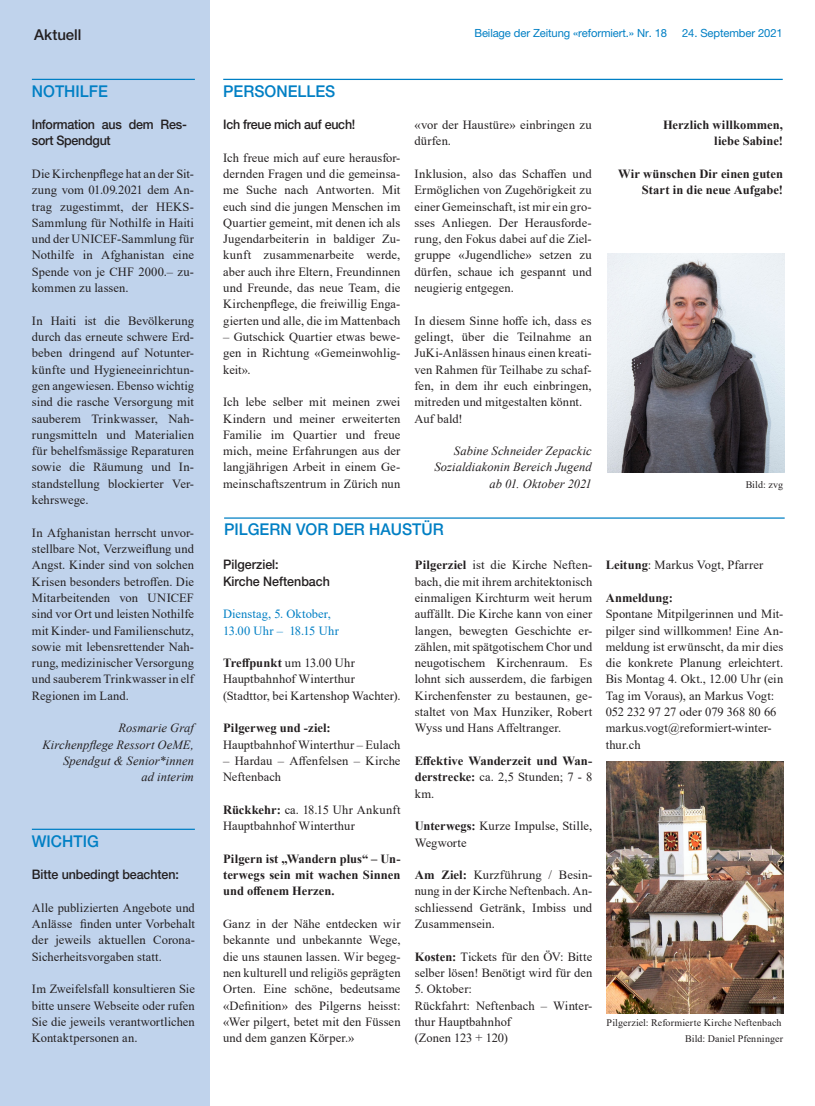
<style>
.page{position:relative;width:815px;height:1106px;background:#fff}
.page>*{position:absolute;margin:0;border:0;box-sizing:border-box;transform-origin:0 0}
.t1{font:500 16.25px "Helvetica Neue LT Pro";color:#007fc4;scale:.96 1}
.t2{font:500 15px "Helvetica Neue LT Pro";color:#231f20}
.t3{font:500 13.12px/16.2px "Helvetica Neue LT Pro";letter-spacing:-.02em;color:#231f20;scale:.95 1}
.t4{font:500 13.12px/16.2px "Helvetica Neue LT Pro";color:#231f20;scale:.95 1}
.t5{font:12.5px/16.2px "Times New Roman";letter-spacing:.005em;color:#231f20;text-align:justify}
.t6{font:700 12.5px/16.2px "Times New Roman";letter-spacing:.005em;color:#231f20;text-align:justify}
.t7{font:italic 12.5px/16.2px "Times New Roman";letter-spacing:.005em;color:#231f20;text-align:right}
.t8{font:12.5px/16.2px "Times New Roman";letter-spacing:.01em;color:#007fc4}
.t9{font:11.25px "Helvetica Neue LT Pro";letter-spacing:-.01em;color:#007fc4}
.t10{font:10px "Times New Roman";letter-spacing:.015em;color:#231f20}
.s1{font-weight:700}
.s2{font-weight:400}
</style>
<div class="page">
<div style="left:0;top:0;width:209px;height:1106px;background:#c0d3ec"></div>
<hr style="left:32px;top:79px;width:163px;height:1px;background:#007fc4">
<hr style="left:223px;top:79px;width:560px;height:1px;background:#007fc4">
<img style="left:607px;top:253px;width:177px;height:219px">
<hr style="left:32px;top:828px;width:163px;height:2px;background:#007fc4">
<hr style="left:224px;top:517px;width:561px;height:1px;background:#007fc4">
<img style="left:607px;top:761px;width:176px;height:252px">
<p class="t2" style="left:34px;top:25px;width:49px">Aktuell</p>
<p class="t9" style="left:474px;top:26px;width:194px">Beilage der Zeitung «reformiert.» Nr. 18</p>
<p class="t9" style="left:682px;top:26px;width:102px">24. September 2021</p>
<h1 class="t1" style="left:32px;top:81px;width:81px">Nothilfe</h1>
<p class="t3" style="left:32px;top:116px;width:165px">Information aus dem Res&shy;sort Spendgut</p>
<p class="t5" style="left:32px;top:165px;width:164px">Die Kirchenpflege hat an der Sit&shy;zung vom 01.09.2021 dem An&shy;trag zugestimmt, der HEKS-Sammlung für Nothilfe in Haiti und der UNICEF-Sammlung für Nothilfe in Afghanistan eine Spende von je CHF 2000.– zu&shy;kommen zu lassen.</p>
<p class="t5" style="left:32px;top:312px;width:164px">In Haiti ist die Bevölkerung durch das erneute schwere Erd&shy;beben dringend auf Notunter&shy;künfte und Hygieneeinrichtun&shy;gen angewiesen. Ebenso wichtig sind die rasche Versorgung mit sauberem Trinkwasser, Nah&shy;rungsmitteln und Materialien für behelfsmässige Reparaturen sowie die Räumung und In&shy;standstellung blockierter Ver&shy;kehrswege.</p>
<p class="t5" style="left:32px;top:524px;width:164px">In Afghanistan herrscht unvor&shy;stellbare Not, Verzweiflung und Angst. Kinder sind von solchen Krisen besonders betroffen. Die Mitarbeitenden von UNICEF sind vor Ort und leisten Nothilfe mit Kinder- und Familienschutz, sowie mit lebensrettender Nah&shy;rung, medizinischer Versorgung und sauberem Trinkwasser in elf Regionen im Land.</p>
<p class="t7" style="left:43px;top:719px;width:153px">Rosmarie Graf<br>Kirchenpflege Ressort OeME,<br>Spendgut &amp; Senior*innen<br>ad interim</p>
<h1 class="t1" style="left:32px;top:831px;width:53px">WICHTIG</h1>
<p class="t3" style="left:32px;top:866px;width:156px">Bitte unbedingt beachten:</p>
<p class="t5" style="left:32px;top:899px;width:164px">Alle publizierten Angebote und Anlässe finden unter Vorbehalt der jeweils aktuellen Corona-Sicherheitsvorgaben statt.</p>
<p class="t5" style="left:32px;top:980px;width:165px">Im Zweifelsfall konsultieren Sie bitte unsere Webseite oder rufen Sie die jeweils verantwortlichen Kontaktpersonen an.</p>
<h1 class="t1" style="left:223px;top:81px;width:44px">PERSONELLES</h1>
<p class="t3" style="left:223px;top:116px;width:141px">Ich freue mich auf euch!</p>
<p class="t5" style="left:223px;top:149px;width:179px">Ich freue mich auf eure herausfor&shy;dernden Fragen und die gemeinsa&shy;me Suche nach Antworten. Mit euch sind die jungen Menschen im Quartier gemeint, mit denen ich als Jugendarbeiterin in baldiger Zu&shy;kunft zusammenarbeite werde, aber auch ihre Eltern, Freundinnen und Freunde, das neue Team, die Kirchenpflege, die freiwillig Enga&shy;gierten und alle, die im Mattenbach</p>
<p class="t5" style="left:223px;top:328px;width:179px">– Gutschick Quartier etwas bewe&shy;gen in Richtung «Gemeinwohlig&shy;keit».</p>
<p class="t5" style="left:223px;top:393px;width:179px">Ich lebe selber mit meinen zwei Kindern und meiner erweiterten Familie im Quartier und freue mich, meine Erfahrungen aus der langjährigen Arbeit in einem Ge&shy;meinschaftszentrum in Zürich nun</p>
<p class="t5" style="left:415px;top:116px;width:179px">«vor der Haustüre» einbringen zu dürfen.</p>
<p class="t5" style="left:415px;top:165px;width:179px">Inklusion, also das Schaffen und Ermöglichen von Zugehörigkeit zu einer Gemeinschaft, ist mir ein gro&shy;sses Anliegen. Der Herausforde&shy;rung, den Fokus dabei auf die Ziel&shy;gruppe «Jugendliche» setzen zu dürfen, schaue ich gespannt und neugierig entgegen.</p>
<p class="t5" style="left:415px;top:312px;width:179px;text-align:left">In diesem Sinne hoffe ich, dass es gelingt, über die Teilnahme an<br>JuKi-Anlässen hinaus einen kreati&shy;ven Rahmen für Teilhabe zu schaf&shy;fen, in dem ihr euch einbringen, mitreden und mitgestalten könnt.<br>Auf bald!</p>
<p class="t7" style="left:434px;top:442px;width:159px">Sabine Schneider Zepackic<br>Sozialdiakonin Bereich Jugend ab 01. Oktober 2021</p>
<h1 class="t1" style="left:224px;top:520px;width:21px">PILGE</h1>
<h1 class="t1" style="left:269px;top:520px;width:183px">RN VOR DER HAUSTÜR</h1>
<p class="t4" style="left:223px;top:556px;width:114px">Pilgerziel:<br>Kirche Neftenbach</p>
<p class="t8" style="left:223px;top:605px;width:117px">Dienstag, 5. Oktober,<br>13.00 Uhr – 18.15 Uhr</p>
<p class="t5" style="left:223px;top:654px;width:179px;text-align:left"><span class="s1">Treffpunkt</span> um 13.00 Uhr<br>Hauptbahnhof Winterthur (Stadttor, bei Kartenshop Wachter).</p>
<p class="t6" style="left:223px;top:719px;width:109px">Pilgerweg und -ziel:</p>
<p class="t5" style="left:223px;top:736px;width:179px">Hauptbahnhof Winterthur – Eulach</p>
<p class="t5" style="left:223px;top:752px;width:179px">– Hardau – Affenfelsen – Kirche<br>Neftenbach</p>
<p class="t5" style="left:223px;top:801px;width:179px"><span class="s1">Rückkehr:</span> ca. 18.15 Uhr Ankunft<br>Hauptbahnhof Winterthur</p>
<p class="t6" style="left:223px;top:850px;width:179px">Pilgern ist „Wandern plus“ – Un&shy;terwegs sein mit wachen Sinnen und offenem Herzen.</p>
<p class="t5" style="left:223px;top:915px;width:179px">Ganz in der Nähe entdecken wir bekannte und unbekannte Wege, die uns staunen lassen. Wir begeg&shy;nen kulturell und religiös geprägten Orten. Eine schöne, bedeutsame «Definition» des Pilgerns heisst: «Wer pilgert, betet mit den Füssen und dem ganzen Körper.»</p>
<p class="t5" style="left:415px;top:556px;width:179px"><span class="s1">Pilgerziel</span> ist die Kirche Neften&shy;bach, die mit ihrem architektonisch einmaligen Kirchturm weit herum auffällt. Die Kirche kann von einer langen, bewegten Geschichte er&shy;zählen, mit spätgotischem Chor und neugotischem Kirchenraum. Es lohnt sich ausserdem, die farbigen Kirchenfenster zu bestaunen, ge&shy;staltet von Max Hunziker, Robert Wyss und Hans Affeltranger.</p>
<p class="t6" style="left:415px;top:752px;width:179px">Effektive Wanderzeit und Wan&shy;derstrecke: <span class="s2">ca. 2,5 Stunden; 7 - 8 km.</span></p>
<p class="t5" style="left:415px;top:817px;width:179px"><span class="s1">Unterwegs:</span> Kurze Impulse, Stille,<br>Wegworte</p>
<p class="t5" style="left:415px;top:866px;width:179px"><span class="s1">Am Ziel:</span> Kurzführung / Besin&shy;nung in der Kirche Neftenbach. An&shy;schliessend Getränk, Imbiss und Zusammensein.</p>
<p class="t5" style="left:415px;top:948px;width:179px"><span class="s1">Kosten:</span> Tickets für den ÖV: Bitte selber lösen! Benötigt wird für den</p>
<p class="t5" style="left:415px;top:980px;width:179px;text-align:left">5. Oktober:<br>Rückfahrt: Neftenbach – Winter&shy;thur Hauptbahnhof<br>(Zonen 123 + 120)</p>
<p class="t6" style="left:663px;top:116px;width:122px;text-align:right">Herzlich willkommen, liebe Sabine!</p>
<p class="t6" style="left:618px;top:165px;width:166px;text-align:right">Wir wünschen Dir einen guten<br>Start in die neue Aufgabe!</p>
<p class="t10" style="left:746px;top:477px;width:39px">Bild: zvg</p>
<p class="t5" style="left:606px;top:556px;width:159px"><span class="s1">Leitung</span>: Markus Vogt, Pfarrer</p>
<p class="t6" style="left:606px;top:589px;width:69px">Anmeldung:</p>
<p class="t5" style="left:606px;top:605px;width:179px;text-align:left">Spontane Mitpilgerinnen und Mit&shy;pilger sind willkommen! Eine An&shy;meldung ist erwünscht, da mir dies die konkrete Planung erleichtert.<br>Bis Montag 4. Okt., 12.00 Uhr (ein<br>Tag im Voraus), an Markus Vogt:<br>052 232 97 27 oder 079 368 80 66 markus.vogt@reformiert-winter&shy;thur.ch</p>
<p class="t10" style="left:607px;top:1015px;width:176px">Pilgerziel: Reformierte Kirche Neftenbach</p>
<p class="t10" style="left:685px;top:1031px;width:99px">Bild: Daniel Pfenninger</p>
</div>
